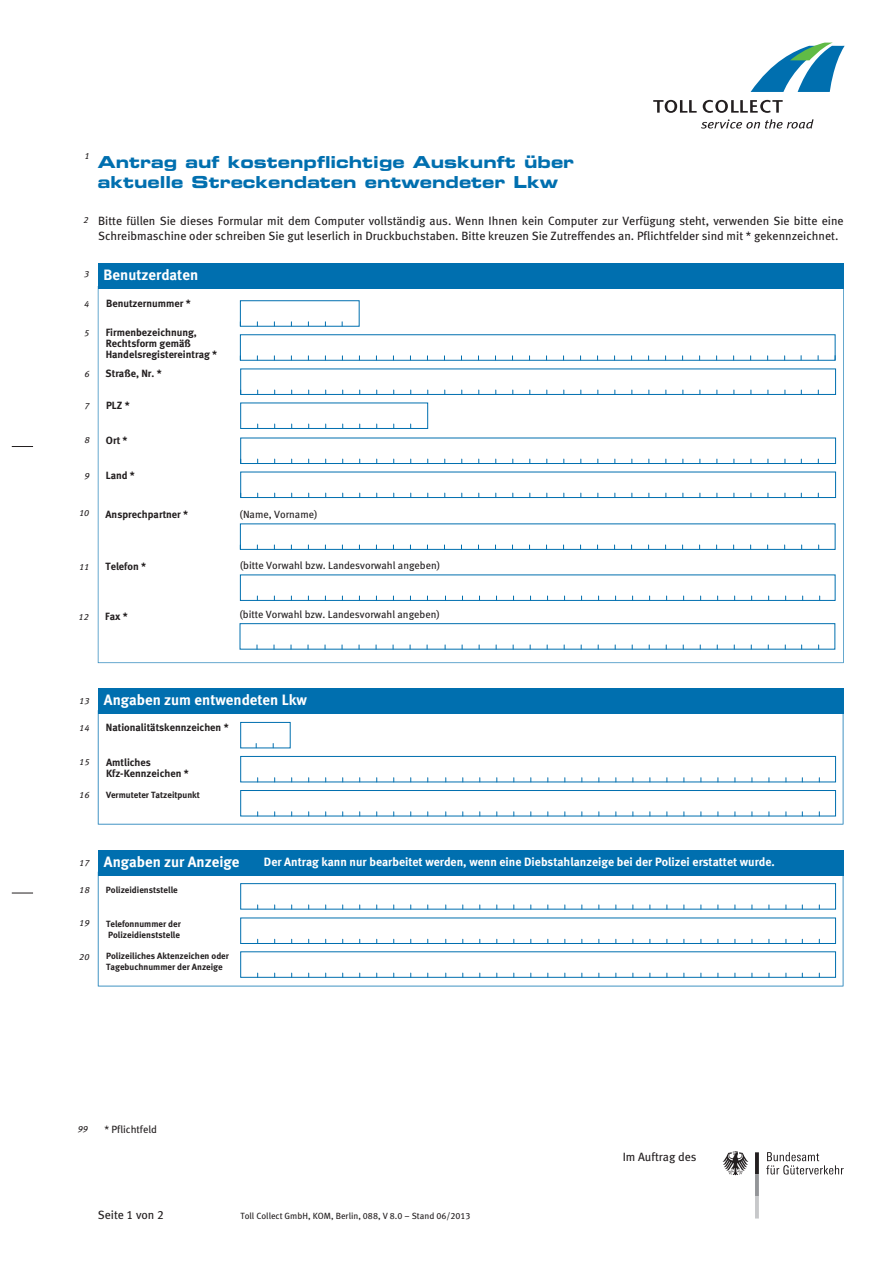
<style>
.page{position:relative;width:893px;height:1263px;background:#fff}
.page>*{position:absolute;margin:0;border:0;box-sizing:border-box;transform-origin:0 0}
.t1{font:16.5px/19.8px "Eurostile LT Std Bold Ex 2";color:#006faf}
.t2{font:15px "Meta Bold LF";color:#fff}
.t3{font:12px/14.4px "Meta Book LF";color:#231f20}
.t4{font:12px "Meta Bold LF";color:#fff}
.t5{font:10.5px/11.2px "Meta Bold LF";color:#231f20}
.t6{font:10.5px "Meta Book LF";color:#231f20}
.t7{font:9px/10.8px "Meta Bold LF";color:#231f20}
.t8{font:9px "Meta Book LF";color:#231f20}
.t9{font:italic 9px "Meta Book LF";color:#231f20}
</style>
<div class="page">
<svg style="left:12px;top:893px;width:21px;height:1px"></svg>
<svg style="left:12px;top:446px;width:21px;height:1px"></svg>
<svg style="left:755px;top:1152px;width:4px;height:66px"></svg>
<svg style="left:722px;top:1151px;width:26px;height:24px"></svg>
<svg style="left:766px;top:1152px;width:78px;height:22px"></svg>
<svg style="left:98px;top:289px;width:746px;height:374px"></svg>
<div style="left:98px;top:264px;width:746px;height:25px;background:#006faf"></div>
<svg style="left:98px;top:714px;width:745px;height:110px"></svg>
<div style="left:98px;top:689px;width:746px;height:25px;background:#006faf"></div>
<svg style="left:98px;top:876px;width:745px;height:110px"></svg>
<div style="left:98px;top:850px;width:746px;height:26px;background:#006faf"></div>
<div style="left:240px;top:300px;width:120px;height:27px;background:#fff;border:1px solid #006faf"></div>
<div style="left:240px;top:334px;width:595px;height:27px;background:#fff;border:1px solid #006faf"></div>
<div style="left:240px;top:523px;width:595px;height:27px;background:#fff;border:1px solid #006faf"></div>
<div style="left:240px;top:574px;width:595px;height:27px;background:#fff;border:1px solid #006faf"></div>
<div style="left:240px;top:369px;width:596px;height:26px;background:#fff;border:1px solid #006faf"></div>
<div style="left:240px;top:472px;width:596px;height:26px;background:#fff;border:1px solid #006faf"></div>
<div style="left:240px;top:438px;width:596px;height:26px;background:#fff;border:1px solid #006faf"></div>
<div style="left:240px;top:403px;width:188px;height:26px;background:#fff;border:1px solid #006faf"></div>
<div style="left:240px;top:722px;width:51px;height:26px;background:#fff;border:1px solid #006faf"></div>
<div style="left:240px;top:756px;width:596px;height:26px;background:#fff;border:1px solid #006faf"></div>
<div style="left:240px;top:790px;width:596px;height:26px;background:#fff;border:1px solid #006faf"></div>
<div style="left:240px;top:917px;width:596px;height:27px;background:#fff;border:1px solid #006faf"></div>
<div style="left:240px;top:883px;width:596px;height:26px;background:#fff;border:1px solid #006faf"></div>
<div style="left:240px;top:951px;width:596px;height:27px;background:#fff;border:1px solid #006faf"></div>
<div style="left:240px;top:623px;width:595px;height:26px;background:#fff;border:1px solid #006faf"></div>
<svg style="left:751px;top:43px;width:94px;height:49px"></svg>
<svg style="left:701px;top:119px;width:82px;height:10px"></svg>
<svg style="left:787px;top:119px;width:27px;height:10px"></svg>
<svg style="left:653px;top:100px;width:44px;height:13px"></svg>
<svg style="left:703px;top:100px;width:80px;height:13px"></svg>
<p class="t9" style="left:84px;top:151px;width:7px">1</p>
<h1 class="t1" style="left:98px;top:152px;width:478px">Antrag auf kostenpflichtige Auskunft über aktuelle Streckendaten entwendeter Lkw</h1>
<p class="t9" style="left:84px;top:215px;width:7px">2</p>
<p class="t3" style="left:98px;top:214px;width:747px">Bitte füllen Sie dieses Formular mit dem Computer vollständig aus. Wenn Ihnen kein Computer zur Verfügung steht, verwenden Sie bitte eine<br>Schreibmaschine oder schreiben Sie gut leserlich in Druckbuchstaben. Bitte kreuzen Sie Zutreffendes an. Pflichtfelder sind mit * gekennzeichnet.</p>
<p class="t9" style="left:84px;top:268px;width:7px">3</p>
<p class="t9" style="left:84px;top:298px;width:7px">4</p>
<p class="t9" style="left:84px;top:328px;width:7px">5</p>
<p class="t2" style="left:104px;top:266px;width:96px">Benutzerdaten</p>
<p class="t5" style="left:106px;top:297px;width:86px">Benutzernummer *</p>
<p class="t5" style="left:106px;top:326px;width:113px">Firmenbezeichnung,<br>Rechtsform gemäß<br>Handelsregistereintrag *</p>
<p class="t9" style="left:84px;top:368px;width:7px">6</p>
<p class="t5" style="left:106px;top:367px;width:58px">Straße, Nr. *</p>
<p class="t9" style="left:84px;top:400px;width:7px">7</p>
<p class="t5" style="left:106px;top:400px;width:25px">PLZ *</p>
<p class="t9" style="left:84px;top:435px;width:7px">8</p>
<p class="t9" style="left:84px;top:471px;width:7px">9</p>
<p class="t5" style="left:106px;top:435px;width:23px">Ort *</p>
<p class="t5" style="left:106px;top:469px;width:31px">Land *</p>
<p class="t9" style="left:79px;top:507px;width:12px">10</p>
<p class="t5" style="left:106px;top:508px;width:84px">Ansprechpartner *</p>
<p class="t6" style="left:240px;top:508px;width:79px">(Name, Vorname)</p>
<p class="t9" style="left:79px;top:561px;width:12px">11</p>
<p class="t5" style="left:106px;top:560px;width:42px">Telefon *</p>
<p class="t6" style="left:240px;top:559px;width:201px">(bitte Vorwahl bzw. Landesvorwahl angeben)</p>
<p class="t9" style="left:79px;top:612px;width:12px">12</p>
<p class="t5" style="left:105px;top:610px;width:24px">Fax *</p>
<p class="t6" style="left:240px;top:608px;width:201px">(bitte Vorwahl bzw. Landesvorwahl angeben)</p>
<p class="t9" style="left:79px;top:696px;width:12px">13</p>
<p class="t2" style="left:104px;top:691px;width:205px">Angaben zum entwendeten Lkw</p>
<p class="t9" style="left:79px;top:723px;width:12px">14</p>
<p class="t9" style="left:79px;top:756px;width:12px">15</p>
<p class="t5" style="left:106px;top:722px;width:124px">Nationalitätskennzeichen *</p>
<p class="t5" style="left:106px;top:756px;width:84px">Amtliches<br>Kfz-Kennzeichen *</p>
<p class="t9" style="left:79px;top:790px;width:12px">16</p>
<p class="t7" style="left:106px;top:789px;width:95px">Vermuteter Tatzeitpunkt</p>
<p class="t9" style="left:79px;top:857px;width:12px">17</p>
<p class="t2" style="left:104px;top:852px;width:137px">Angaben zur Anzeige</p>
<p class="t4" style="left:264px;top:855px;width:512px">Der Antrag kann nur bearbeitet werden, wenn eine Diebstahlanzeige bei der Polizei erstattet wurde.</p>
<p class="t9" style="left:79px;top:884px;width:12px">18</p>
<p class="t9" style="left:79px;top:918px;width:12px">19</p>
<p class="t7" style="left:106px;top:884px;width:73px">Polizeidienststelle</p>
<p class="t7" style="left:106px;top:919px;width:76px">Telefonnummer der<br>Polizeidienststelle</p>
<p class="t9" style="left:79px;top:951px;width:12px">20</p>
<p class="t7" style="left:106px;top:951px;width:124px">Polizeiliches Aktenzeichen oder<br>Tagebuchnummer der Anzeige</p>
<p class="t9" style="left:78px;top:1123px;width:12px">99</p>
<p class="t6" style="left:104px;top:1123px;width:54px">* Pflichtfeld</p>
<p class="t3" style="left:98px;top:1207px;width:68px">Seite 1 von 2</p>
<p class="t8" style="left:241px;top:1210px;width:232px">Toll Collect GmbH, KOM, Berlin, 088, V 8.0 – Stand 06/2013</p>
<p class="t3" style="left:623px;top:1150px;width:75px">Im Auftrag des</p>
</div>
